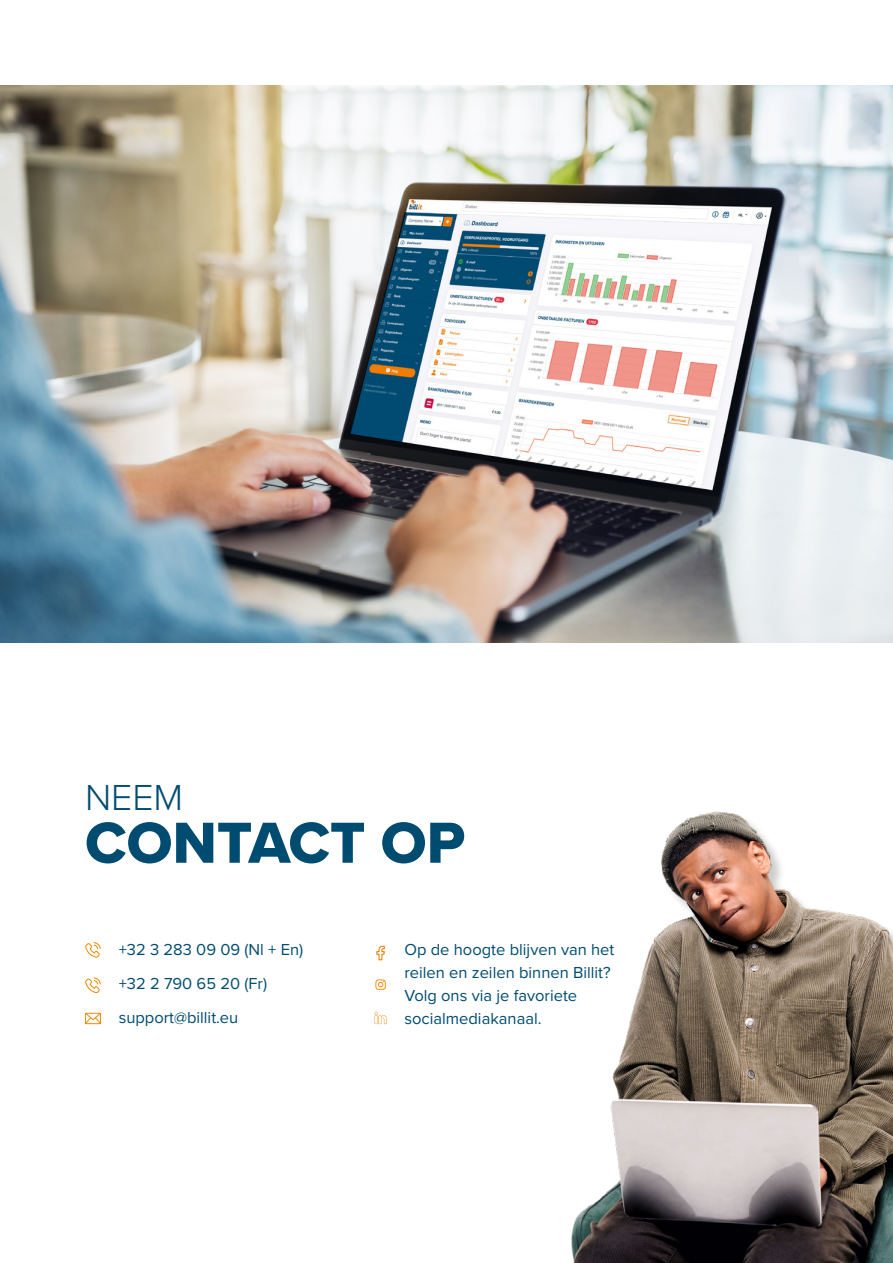
<style>
.page{position:relative;width:893px;height:1263px;background:#fff}
.page>*{position:absolute;margin:0;border:0;box-sizing:border-box;transform-origin:0 0}
.t1{font:60px "Proxima Nova Extrabld";color:#004c71}
.t2{font:300 37.5px "Proxima Nova";color:#004c71}
.t3{font:16.5px/23px "Proxima Nova";color:#004c71}
</style>
<div class="page">
<img style="left:571px;top:811px;width:322px;height:452px">
<svg style="left:85px;top:1012px;width:16px;height:12px"></svg>
<svg style="left:85px;top:942px;width:16px;height:16px"></svg>
<svg style="left:85px;top:977px;width:16px;height:16px"></svg>
<svg style="left:376px;top:945px;width:9px;height:16px"></svg>
<svg style="left:374px;top:1012px;width:13px;height:12px"></svg>
<svg style="left:375px;top:979px;width:11px;height:11px"></svg>
<img style="left:0;top:85px;width:893px;height:557px">
<h2 class="t2" style="left:85px;top:770px;width:100px">NEEM</h2>
<h1 class="t1" style="left:85px;top:798px;width:382px">CONTACT OP</h1>
<p class="t3" style="left:119px;top:932px;width:186px;line-height:33.9px">+32 3 283 09 09 (Nl + En) +32 2 790 65 20 (Fr) support@billit.eu</p>
<p class="t3" style="left:404px;top:937px;width:211px">Op de hoogte blijven van het reilen en zeilen binnen Billit?<br>Volg ons via je favoriete socialmediakanaal.</p>
</div>
